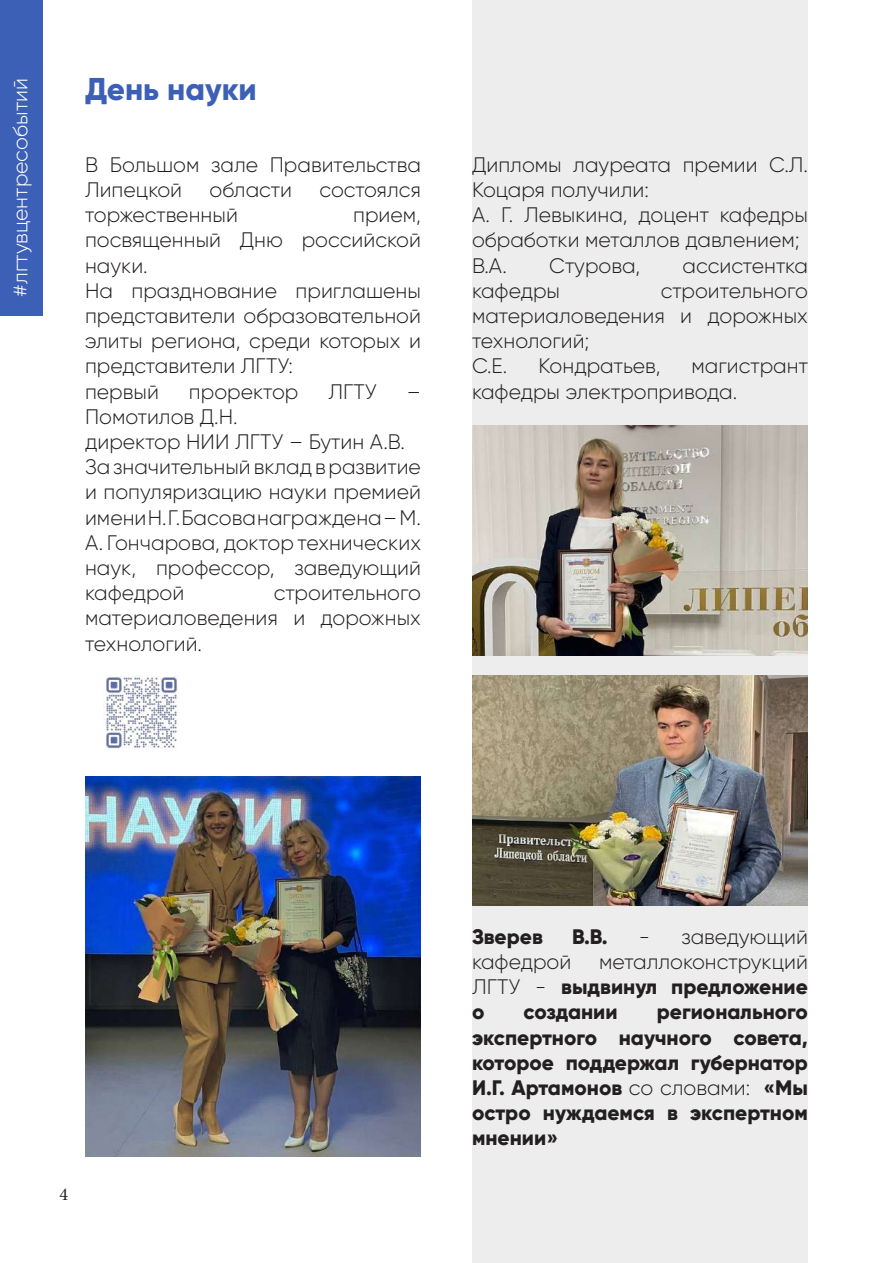
<style>
.page{position:relative;width:893px;height:1263px;background:#fff}
.page>*{position:absolute;margin:0;border:0;box-sizing:border-box;transform-origin:0 0}
.t1{font:800 31.5px "Gilroy";color:#3c60b5}
.t2{font:300 21px/25.2px "Gilroy";color:#231f20}
.t3{font:800 21px/25.2px "Gilroy";color:#231f20;text-align:justify}
.t4{font:300 21px "Gilroy";color:#fff}
.t5{font:18px "Minion Pro";color:#231f20}
.s1{font-weight:800}
.s2{font-weight:300}
</style>
<div class="page">
<div style="left:472px;top:0;width:336px;height:1263px;background:#ededed"></div>
<div style="left:0;top:0;width:43px;height:316px;background:#3c60b5"></div>
<img style="left:85px;top:776px;width:336px;height:381px">
<img style="left:105px;top:676px;width:73px;height:73px">
<img style="left:472px;top:426px;width:336px;height:229px">
<img style="left:472px;top:676px;width:336px;height:229px">
<p class="t4" style="left:7px;top:297px;width:220px;rotate:-90deg">#лгтувцентресобытий</p>
<h1 class="t1" style="left:85px;top:69px;width:173px">День науки</h1>
<p class="t2" style="left:85px;top:152px;width:337px">В Большом зале Правительства<br>Липецкой</p>
<p class="t2" style="left:210px;top:177px;width:84px">области</p>
<p class="t2" style="left:319px;top:177px;width:103px">состоялся</p>
<p class="t2" style="left:85px;top:202px;width:154px">торжественный</p>
<p class="t2" style="left:85px;top:202px;width:337px;text-indent:268px">прием, посвященный Дню российской науки.<br>На празднование приглашены представители образовательной элиты региона, среди которых и представители ЛГТУ:<br>первый</p>
<p class="t2" style="left:189px;top:378px;width:111px">проректор</p>
<p class="t2" style="left:328px;top:378px;width:50px">ЛГТУ</p>
<p class="t2" style="left:407px;top:378px;width:16px">–</p>
<p class="t2" style="left:85px;top:404px;width:337px">Помотилов Д.Н.<br>директор НИИ ЛГТУ – Бутин А.В.<br>За значительный вклад в развитие и популяризацию науки премией имени Н. Г. Басова награждена – М.<br>А. Гончарова, доктор технических наук, профессор, заведующий кафедрой</p>
<p class="t2" style="left:85px;top:580px;width:337px;text-align:justify;text-indent:189px">строительного материаловедения и дорожных технологий.</p>
<p class="t2" style="left:472px;top:152px;width:337px">Дипломы лауреата премии С.Л.<br>Коцаря получили:<br>А. Г. Левыкина, доцент кафедры обработки металлов давлением;<br>В.А.</p>
<p class="t2" style="left:549px;top:252px;width:92px">Стурова,</p>
<p class="t2" style="left:682px;top:252px;width:127px">ассистентка</p>
<p class="t2" style="left:472px;top:278px;width:90px">кафедры</p>
<p class="t2" style="left:472px;top:278px;width:337px;text-indent:189px">строительного материаловедения и дорожных технологий;<br>С.Е.</p>
<p class="t2" style="left:538px;top:353px;width:123px">Кондратьев,</p>
<p class="t2" style="left:472px;top:353px;width:337px;text-indent:220px">магистрант кафедры электропривода.</p>
<p class="t5" style="left:60px;top:1182px;width:10px">4</p>
<p class="t3" style="left:472px;top:924px;width:72px">Зверев</p>
<p class="t3" style="left:572px;top:924px;width:37px">В.В.</p>
<p class="t2" style="left:639px;top:924px;width:170px">- заведующий</p>
<p class="t2" style="left:472px;top:949px;width:101px">кафедрой</p>
<p class="t2" style="left:472px;top:949px;width:337px;text-align:justify;text-indent:127px">металлоконструкций ЛГТУ - <span class="s1">выдвинул предложение о</span></p>
<p class="t3" style="left:472px;top:999px;width:337px;text-indent:185px">регионального экспертного научного совета, которое поддержал губернатор И.Г. Артамонов <span class="s2">со словами:</span> «Мы остро нуждаемся в экспертном мнении»</p>
<p class="t3" style="left:524px;top:999px;width:96px">создании</p>
</div>
